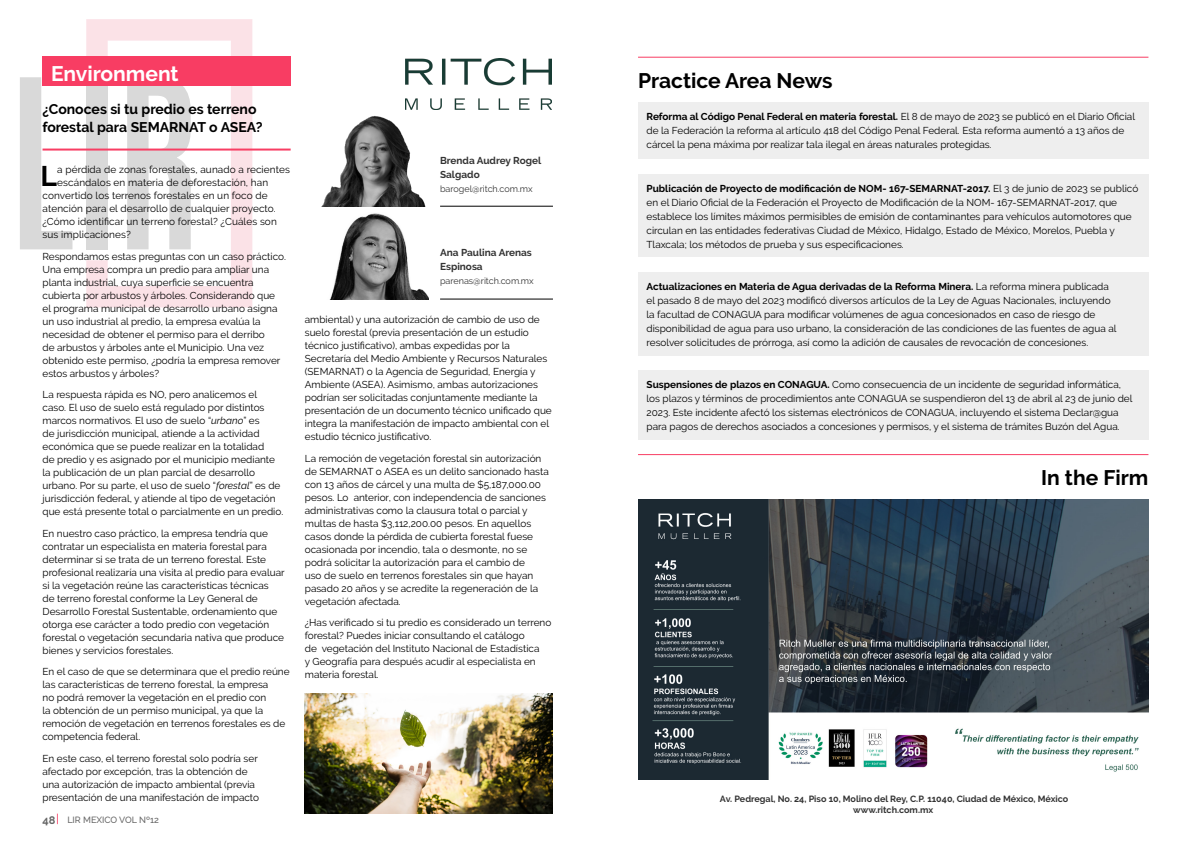
<style>
.page{position:relative;width:1191px;height:842px;background:#fff}
.page>*{position:absolute;margin:0;border:0;box-sizing:border-box;transform-origin:0 0}
.t1{font:700 28.3px "Raleway";color:#000}
.t2{font:700 21px "Raleway";color:#000}
.t3{font:700 21px "Raleway";color:#fff}
.t4{font:700 14px/18px "Raleway";color:#000}
.t5{font:10px/13px "Raleway";color:#000}
.t6{font:700 10px/14px "Raleway";color:#333}
.t7{font:700 9px/10.8px "Raleway";color:#333;text-align:center}
.t8{font:9px "Raleway";color:#333}
.t9{font:500 9px "Raleway";color:#666}
.s1{font-style:italic}
.s2{font-weight:700;font-size:11px}
.s3{font-weight:700}
</style>
<div class="page">
<svg style="left:86px;top:19px;width:166px;height:288px"></svg>
<svg style="left:20px;top:77px;width:52px;height:172px"></svg>
<div style="left:86px;top:77px;width:22px;height:172px;background:#d9d9d9"></div>
<svg style="left:127px;top:86px;width:64px;height:163px"></svg>
<hr style="left:43px;top:149px;width:248px;height:2px;background:#f83d63">
<img style="left:305px;top:693px;width:248px;height:121px">
<hr style="left:440px;top:299px;width:113px;height:1px;background:#000">
<img style="left:329px;top:213px;width:100px;height:87px">
<div style="left:43px;top:57px;width:248px;height:29px;background:#f83d63"></div>
<img style="left:406px;top:58px;width:145px;height:52px">
<hr style="left:440px;top:206px;width:113px;height:1px;background:#000">
<img style="left:321px;top:116px;width:105px;height:91px">
<hr style="left:638px;top:57px;width:510px;height:1px;background:#f83d63">
<hr style="left:638px;top:454px;width:510px;height:1px;background:#f83d63">
<div style="left:638px;top:102px;width:510px;height:57px;background:#eee"></div>
<div style="left:638px;top:272px;width:510px;height:83px;background:#eee"></div>
<div style="left:638px;top:174px;width:510px;height:83px;background:#eee"></div>
<div style="left:638px;top:370px;width:510px;height:69px;background:#eee"></div>
<img style="left:638px;top:499px;width:510px;height:281px">
<h2 class="t3" style="left:51px;top:62px;width:129px">Environment</h2>
<h3 class="t4" style="left:43px;top:100px;width:221px">¿Conoces si tu predio es terreno forestal para SEMARNAT o ASEA?</h3>
<h1 class="t1" style="left:40px;top:160px;width:18px">L</h1>
<p class="t5" style="left:57px;top:163px;width:234px">a pérdida de zonas forestales, aunado a recientes</p>
<p class="t5" style="left:57px;top:176px;width:212px">escándalos en materia de deforestación, han</p>
<p class="t5" style="left:43px;top:189px;width:226px">convertido los terrenos forestales en un foco de</p>
<p class="t5" style="left:43px;top:202px;width:235px">atención para el desarrollo de cualquier proyecto.</p>
<p class="t5" style="left:43px;top:215px;width:236px">¿Cómo identificar un terreno forestal? ¿Cuáles son</p>
<p class="t5" style="left:43px;top:228px;width:90px">sus implicaciones?</p>
<p class="t5" style="left:43px;top:250px;width:245px">Respondamos estas preguntas con un caso práctico.<br>Una empresa compra un predio para ampliar una planta industrial, cuya superficie se encuentra cubierta por arbustos y árboles. Considerando que el programa municipal de desarrollo urbano asigna un uso industrial al predio, la empresa evalúa la necesidad de obtener el permiso para el derribo<br>de arbustos y árboles ante el Municipio. Una vez obtenido este permiso, ¿podría la empresa remover estos arbustos y árboles?</p>
<p class="t5" style="left:43px;top:388px;width:242px">La respuesta rápida es NO, pero analicemos el<br>caso. El uso de suelo está regulado por distintos marcos normativos. El uso de suelo “<span class="s1">urbano</span>” es<br>de jurisdicción municipal, atiende a la actividad económica que se puede realizar en la totalidad<br>de predio y es asignado por el municipio mediante la publicación de un plan parcial de desarrollo urbano. Por su parte, el uso de suelo “<span class="s1">forestal</span>” es de jurisdicción federal, y atiende al tipo de vegetación que está presente total o parcialmente en un predio.</p>
<p class="t5" style="left:43px;top:527px;width:244px">En nuestro caso práctico, la empresa tendría que contratar un especialista en materia forestal para determinar si se trata de un terreno forestal. Este profesional realizaría una visita al predio para evaluar si la vegetación reúne las características técnicas<br>de terreno forestal conforme la Ley General de Desarrollo Forestal Sustentable, ordenamiento que otorga ese carácter a todo predio con vegetación forestal o vegetación secundaria nativa que produce bienes y servicios forestales.</p>
<p class="t5" style="left:43px;top:665px;width:249px">En el caso de que se determinara que el predio reúne las características de terreno forestal, la empresa<br>no podrá remover la vegetación en el predio con<br>la obtención de un permiso municipal, ya que la remoción de vegetación en terrenos forestales es de competencia federal.</p>
<p class="t5" style="left:43px;top:752px;width:218px">En este caso, el terreno forestal solo podría ser afectado por excepción, tras la obtención de una autorización de impacto ambiental (previa presentación de una manifestación de impacto</p>
<p class="t9" style="left:43px;top:815px;width:118px"><span class="s2">48</span> LIR MEXICO VOL Nº12</p>
<p class="t6" style="left:440px;top:153px;width:103px">Brenda Audrey Rogel<br>Salgado</p>
<p class="t8" style="left:440px;top:183px;width:94px">barogel@ritch.com.mx</p>
<p class="t6" style="left:440px;top:246px;width:93px">Ana Paulina Arenas<br>Espinosa</p>
<p class="t8" style="left:440px;top:276px;width:95px">parenas@ritch.com.mx</p>
<p class="t5" style="left:305px;top:313px;width:248px">ambiental) y una autorización de cambio de uso de suelo forestal (previa presentación de un estudio técnico justificativo), ambas expedidas por la Secretaría del Medio Ambiente y Recursos Naturales (SEMARNAT) o la Agencia de Seguridad, Energía y Ambiente (ASEA). Asimismo, ambas autorizaciones podrían ser solicitadas conjuntamente mediante la presentación de un documento técnico unificado que integra la manifestación de impacto ambiental con el estudio técnico justificativo.</p>
<p class="t5" style="left:305px;top:452px;width:246px">La remoción de vegetación forestal sin autorización de SEMARNAT o ASEA es un delito sancionado hasta con 13 años de cárcel y una multa de $5,187,000.00 pesos. Lo anterior, con independencia de sanciones administrativas como la clausura total o parcial y multas de hasta $3,112,200.00 pesos. En aquellos casos donde la pérdida de cubierta forestal fuese ocasionada por incendio, tala o desmonte, no se podrá solicitar la autorización para el cambio de<br>uso de suelo en terrenos forestales sin que hayan pasado 20 años y se acredite la regeneración de la vegetación afectada.</p>
<p class="t5" style="left:305px;top:616px;width:248px">¿Has verificado si tu predio es considerado un terreno forestal? Puedes iniciar consultando el catálogo<br>de vegetación del Instituto Nacional de Estadística<br>y Geografía para después acudir al especialista en materia forestal.</p>
<h2 class="t2" style="left:638px;top:69px;width:196px">Practice Area News</h2>
<p class="t5" style="left:646px;top:110px;width:490px;line-height:14px"><span class="s3">Reforma al Código Penal Federal en materia forestal.</span> El 8 de mayo de 2023 se publicó en el Diario Oficial de la Federación la reforma al artículo 418 del Código Penal Federal. Esta reforma aumentó a 13 años de cárcel la pena máxima por realizar tala ilegal en áreas naturales protegidas.</p>
<p class="t5" style="left:646px;top:181px;width:493px;line-height:14px"><span class="s3">Publicación de Proyecto de modificación de NOM- 167-SEMARNAT-2017.</span> El 3 de junio de 2023 se publicó en el Diario Oficial de la Federación el Proyecto de Modificación de la NOM- 167-SEMARNAT-2017, que establece los límites máximos permisibles de emisión de contaminantes para vehículos automotores que circulan en las entidades federativas Ciudad de México, Hidalgo, Estado de México, Morelos, Puebla y Tlaxcala; los métodos de prueba y sus especificaciones.</p>
<p class="t5" style="left:646px;top:279px;width:471px;line-height:14px"><span class="s3">Actualizaciones en Materia de Agua derivadas de la Reforma Minera.</span> La reforma minera publicada el pasado 8 de mayo del 2023 modificó diversos artículos de la Ley de Aguas Nacionales, incluyendo la facultad de CONAGUA para modificar volúmenes de agua concesionados en caso de riesgo de disponibilidad de agua para uso urbano, la consideración de las condiciones de las fuentes de agua al resolver solicitudes de prórroga, así como la adición de causales de revocación de concesiones.</p>
<p class="t5" style="left:646px;top:377px;width:487px;line-height:14px"><span class="s3">Suspensiones de plazos en CONAGUA.</span> Como consecuencia de un incidente de seguridad informática, los plazos y términos de procedimientos ante CONAGUA se suspendieron del 13 de abril al 23 de junio del 2023. Este incidente afectó los sistemas electrónicos de CONAGUA, incluyendo el sistema Declar@gua para pagos de derechos asociados a concesiones y permisos, y el sistema de trámites Buzón del Agua.</p>
<h2 class="t2" style="left:1041px;top:465px;width:109px">In the Firm</h2>
<p class="t7" style="left:720px;top:794px;width:350px">Av. Pedregal, No. 24, Piso 10, Molino del Rey, C.P. 11040, Ciudad de México, México www.ritch.com.mx</p>
</div>
